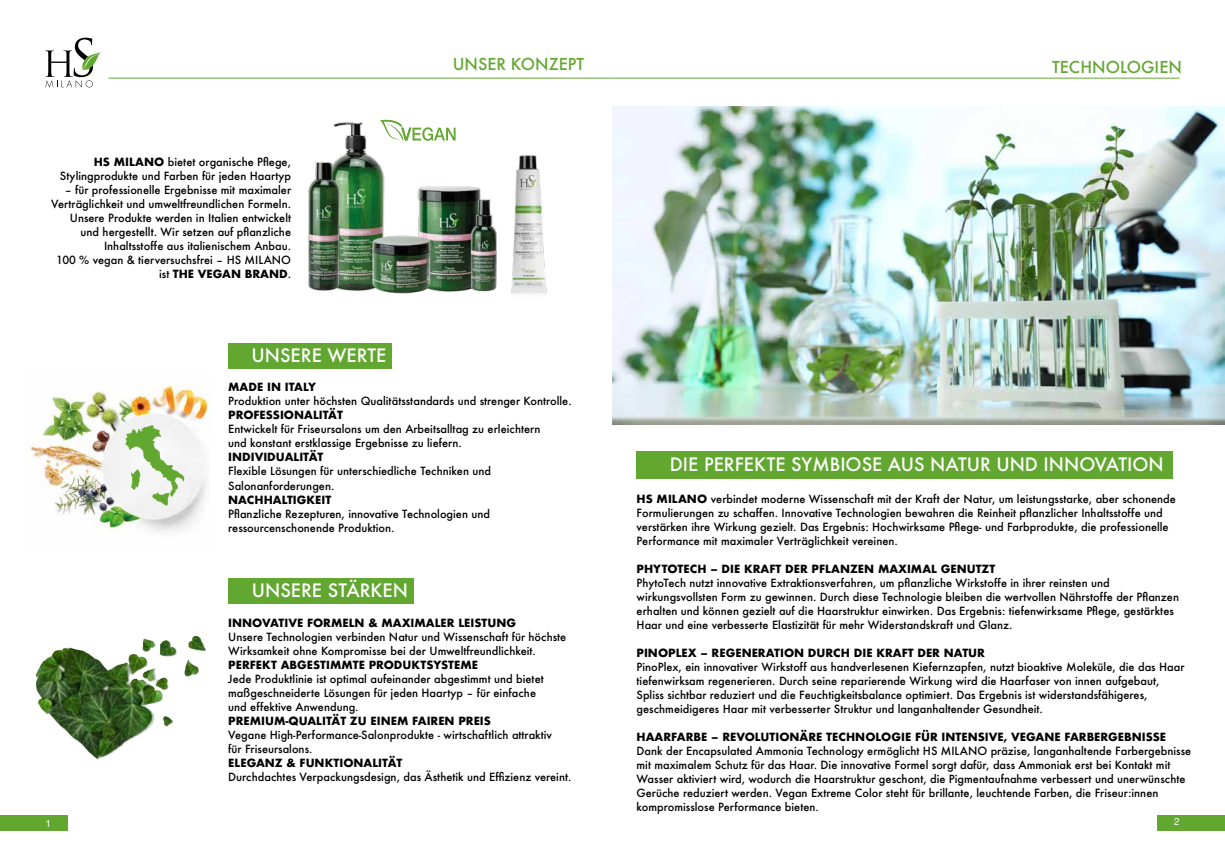
<style>
.page{position:relative;width:1225px;height:859px;background:#fff}
.page>*{position:absolute;margin:0;border:0;box-sizing:border-box;transform-origin:0 0}
.t1{font:500 18px "Futura";color:#fff}
.t2{font:500 16px "Futura";color:#62a730}
.t3{font:500 11px/14px "Futura";color:#000}
.t4{font:700 11px "Futura";color:#000}
.t5{font:10px "Helvetica Neue";color:#fff}
.s1{font-weight:700}
</style>
<div class="page">
<div style="left:0;top:815px;width:67px;height:16px;background:#62a730"></div>
<div style="left:1157px;top:815px;width:68px;height:16px;background:#62a730"></div>
<hr style="left:108px;top:78px;width:504px;height:1px;background:#62a730">
<svg style="left:45px;top:38px;width:57px;height:50px"></svg>
<img style="left:26px;top:383px;width:185px;height:149px">
<svg style="left:125px;top:425px;width:59px;height:81px"></svg>
<svg style="left:386px;top:120px;width:69px;height:21px"></svg>
<img style="left:511px;top:155px;width:36px;height:139px">
<img style="left:417px;top:186px;width:50px;height:106px">
<img style="left:333px;top:120px;width:53px;height:171px">
<img style="left:308px;top:157px;width:34px;height:134px">
<img style="left:467px;top:186px;width:30px;height:106px">
<img style="left:363px;top:233px;width:73px;height:61px">
<img style="left:143px;top:636px;width:63px;height:21px">
<hr style="left:612px;top:78px;width:567px;height:1px;background:#62a730">
<div style="left:228px;top:578px;width:186px;height:26px;background:#62a730"></div>
<div style="left:228px;top:343px;width:164px;height:26px;background:#62a730"></div>
<img style="left:612px;top:106px;width:612px;height:318px">
<div style="left:636px;top:451px;width:537px;height:28px;background:#62a730"></div>
<p class="t3" style="left:60px;top:155px;width:233px;text-align:right"><span class="s1">HS MILANO</span> bietet organische Pflege,<br>Stylingprodukte und Farben für jeden Haartyp</p>
<p class="t3" style="left:51px;top:183px;width:241px;text-align:right">– für professionelle Ergebnisse mit maximaler Verträglichkeit und umweltfreundlichen Formeln.<br>Unsere Produkte werden in Italien entwickelt und hergestellt. Wir setzen auf pflanzliche Inhaltsstoffe aus italienischem Anbau.<br>100 % vegan &amp; tierversuchsfrei – HS MILANO ist <span class="s1">THE VEGAN BRAND</span>.</p>
<h1 class="t1" style="left:252px;top:343px;width:136px">UNSERE WERTE</h1>
<h2 class="t2" style="left:453px;top:53px;width:133px">UNSER KONZEPT</h2>
<p class="t4" style="left:228px;top:379px;width:89px">MADE IN ITALY</p>
<p class="t3" style="left:228px;top:394px;width:345px">Produktion unter höchsten Qualitätsstandards und strenger Kontrolle.</p>
<p class="t4" style="left:228px;top:407px;width:116px">PROFESSIONALITÄT</p>
<p class="t3" style="left:228px;top:422px;width:314px">Entwickelt für Friseursalons um den Arbeitsalltag zu erleichtern und konstant erstklassige Ergebnisse zu liefern.</p>
<p class="t4" style="left:228px;top:449px;width:97px">INDIVIDUALITÄT</p>
<p class="t3" style="left:228px;top:464px;width:264px">Flexible Lösungen für unterschiedliche Techniken und<br>Salonanforderungen.</p>
<p class="t4" style="left:228px;top:491px;width:105px">NACHHALTIGKEIT</p>
<p class="t3" style="left:228px;top:506px;width:263px">Pflanzliche Rezepturen, innovative Technologien und ressourcenschonende Produktion.</p>
<h1 class="t1" style="left:252px;top:578px;width:157px">UNSERE STÄRKEN</h1>
<p class="t4" style="left:228px;top:615px;width:289px">INNOVATIVE FORMELN &amp; MAXIMALER LEISTUNG</p>
<p class="t3" style="left:228px;top:630px;width:340px">Unsere Technologien verbinden Natur und Wissenschaft für höchste<br>Wirksamkeit ohne Kompromisse bei der Umweltfreundlichkeit.</p>
<p class="t4" style="left:228px;top:657px;width:251px">PERFEKT ABGESTIMMTE PRODUKTSYSTEME</p>
<p class="t3" style="left:228px;top:672px;width:317px">Jede Produktlinie ist optimal aufeinander abgestimmt und bietet maßgeschneiderte Lösungen für jeden Haartyp – für einfache und effektive Anwendung.</p>
<p class="t4" style="left:228px;top:713px;width:264px">PREMIUM-QUALITÄT ZU EINEM FAIREN PREIS</p>
<p class="t3" style="left:228px;top:728px;width:325px">Vegane High-Performance-Salonprodukte - wirtschaftlich attraktiv für Friseursalons.</p>
<p class="t4" style="left:228px;top:755px;width:176px">ELEGANZ &amp; FUNKTIONALITÄT</p>
<p class="t3" style="left:228px;top:770px;width:345px">Durchdachtes Verpackungsdesign, das Ästhetik und Effizienz vereint.</p>
<h2 class="t2" style="left:1052px;top:56px;width:131px">TECHNOLOGIEN</h2>
<h1 class="t1" style="left:670px;top:452px;width:495px">DIE PERFEKTE SYMBIOSE AUS NATUR UND INNOVATION</h1>
<p class="t3" style="left:636px;top:492px;width:541px"><span class="s1">HS MILANO</span> verbindet moderne Wissenschaft mit der Kraft der Natur, um leistungsstarke, aber schonende Formulierungen zu schaffen. Innovative Technologien bewahren die Reinheit pflanzlicher Inhaltsstoffe und verstärken ihre Wirkung gezielt. Das Ergebnis: Hochwirksame Pflege- und Farbprodukte, die professionelle Performance mit maximaler Verträglichkeit vereinen.</p>
<p class="t4" style="left:636px;top:561px;width:360px">PHYTOTECH – DIE KRAFT DER PFLANZEN MAXIMAL GENUTZT</p>
<p class="t3" style="left:636px;top:576px;width:544px">PhytoTech nutzt innovative Extraktionsverfahren, um pflanzliche Wirkstoffe in ihrer reinsten und wirkungsvollsten Form zu gewinnen. Durch diese Technologie bleiben die wertvollen Nährstoffe der Pflanzen erhalten und können gezielt auf die Haarstruktur einwirken. Das Ergebnis: tiefenwirksame Pflege, gestärktes Haar und eine verbesserte Elastizität für mehr Widerstandskraft und Glanz.</p>
<p class="t4" style="left:636px;top:645px;width:350px">PINOPLEX – REGENERATION DURCH DIE KRAFT DER NATUR</p>
<p class="t3" style="left:636px;top:660px;width:549px">PinoPlex, ein innovativer Wirkstoff aus handverlesenen Kiefernzapfen, nutzt bioaktive Moleküle, die das Haar tiefenwirksam regenerieren. Durch seine reparierende Wirkung wird die Haarfaser von innen aufgebaut, Spliss sichtbar reduziert und die Feuchtigkeitsbalance optimiert. Das Ergebnis ist widerstandsfähigeres, geschmeidigeres Haar mit verbesserter Struktur und langanhaltender Gesundheit.</p>
<p class="t4" style="left:636px;top:729px;width:531px">HAARFARBE – REVOLUTIONÄRE TECHNOLOGIE FÜR INTENSIVE, VEGANE FARBERGEBNISSE</p>
<p class="t3" style="left:636px;top:744px;width:556px">Dank der Encapsulated Ammonia Technology ermöglicht HS MILANO präzise, langanhaltende Farbergebnisse mit maximalem Schutz für das Haar. Die innovative Formel sorgt dafür, dass Ammoniak erst bei Kontakt mit Wasser aktiviert wird, wodurch die Haarstruktur geschont, die Pigmentaufnahme verbessert und unerwünschte Gerüche reduziert werden. Vegan Extreme Color steht für brillante, leuchtende Farben, die Friseur:innen kompromisslose Performance bieten.</p>
<p class="t5" style="left:45px;top:816px;width:7px">1</p>
<p class="t5" style="left:1174px;top:814px;width:7px">2</p>
</div>
